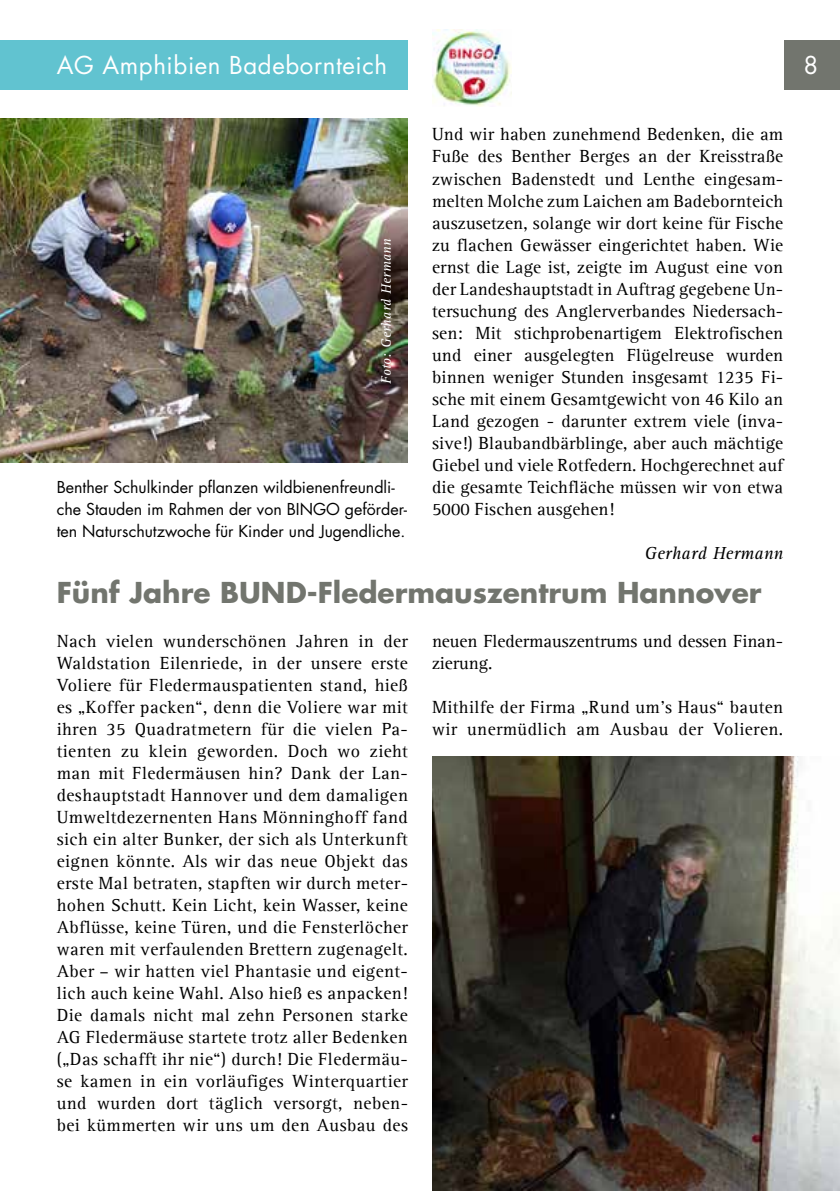
<style>
.page{position:relative;width:840px;height:1191px;background:#fff}
.page>*{position:absolute;margin:0;border:0;box-sizing:border-box;transform-origin:0 0}
.t1{font:700 28px "Futura CE";color:#72756e}
.t2{font:24px "Futura CE";letter-spacing:.025em;color:#fff}
.t3{font:18px/22px "Agfa Rotis Serif";letter-spacing:.025em;color:#000;text-align:justify}
.t4{font:18px/22px "Agfa Rotis Serif";color:#000}
.t5{font:italic 18px "Agfa Rotis Serif";letter-spacing:.01em;color:#000}
.t6{font:16px/22px "Futura CE";color:#000}
.t7{font:italic 14px "Agfa Rotis Serif";letter-spacing:.02em;color:#fff}
</style>
<div class="page">
<img style="left:0;top:118px;width:408px;height:345px">
<img style="left:432px;top:756px;width:407px;height:435px">
<div style="left:784px;top:40px;width:55px;height:49px;background:#72756e"></div>
<div style="left:0;top:40px;width:408px;height:49px;background:#61c3d0"></div>
<img style="left:432px;top:29px;width:79px;height:78px">
<h2 class="t2" style="left:57px;top:50px;width:332px">AG Amphibien Badebornteich</h2>
<h2 class="t2" style="left:803px;top:50px;width:16px">8</h2>
<p class="t3" style="left:432px;top:124px;width:352px">Und wir haben zunehmend Bedenken, die am Fuße des Benther Berges an der Kreisstraße zwischen Badenstedt und Lenthe eingesam&shy;melten Molche zum Laichen am Badebornteich auszusetzen, solange wir dort keine für Fische zu flachen Gewässer eingerichtet haben. Wie ernst die Lage ist, zeigte im August eine von der Landeshauptstadt in Auftrag gegebene Un&shy;tersuchung des Anglerverbandes Niedersach&shy;sen: Mit stichprobenartigem Elektrofischen und einer ausgelegten Flügelreuse wurden binnen weniger Stunden insgesamt 1235 Fi&shy;sche mit einem Gesamtgewicht von 46 Kilo an Land gezogen - darunter extrem viele (inva&shy;sive!) Blaubandbärblinge, aber auch mächtige Giebel und viele Rotfedern. Hochgerechnet auf die gesamte Teichfläche müssen wir von etwa 5000 Fischen ausgehen!</p>
<p class="t5" style="left:644px;top:542px;width:140px">Gerhard Hermann</p>
<h1 class="t1" style="left:57px;top:571px;width:705px">Fünf Jahre BUND-Fledermauszentrum Hannover</h1>
<p class="t3" style="left:57px;top:630px;width:352px">Nach vielen wunderschönen Jahren in der Waldstation Eilenriede, in der unsere erste Voliere für Fledermauspatienten stand, hieß es „Koffer packen“, denn die Voliere war mit ihren 35 Quadratmetern für die vielen Pa&shy;tienten zu klein geworden. Doch wo zieht man mit Fledermäusen hin? Dank der Lan&shy;deshauptstadt Hannover und dem damaligen Umweltdezernenten Hans Mönninghoff fand sich ein alter Bunker, der sich als Unterkunft eignen könnte. Als wir das neue Objekt das erste Mal betraten, stapften wir durch meter&shy;hohen Schutt. Kein Licht, kein Wasser, keine Abflüsse, keine Türen, und die Fensterlöcher waren mit verfaulenden Brettern zugenagelt.<br>Aber – wir hatten viel Phantasie und eigent&shy;lich auch keine Wahl. Also hieß es anpacken!<br>Die damals nicht mal zehn Personen starke AG Fledermäuse startete trotz aller Bedenken („Das schafft ihr nie“) durch! Die Fledermäu&shy;se kamen in ein vorläufiges Winterquartier und wurden dort täglich versorgt, neben&shy;bei kümmerten wir uns um den Ausbau des</p>
<p class="t4" style="left:432px;top:630px;width:352px">neuen Fledermauszentrums und dessen Finan&shy;zierung.</p>
<p class="t7" style="left:378px;top:384px;width:147px;rotate:-90deg">Foto: Gerhard Hermann</p>
<p class="t6" style="left:57px;top:476px;width:352px">Benther Schulkinder pflanzen wildbienenfreundli&shy;che Stauden im Rahmen der von BINGO geförder&shy;ten Naturschutzwoche für Kinder und Jugendliche.</p>
<p class="t3" style="left:432px;top:696px;width:352px">Mithilfe der Firma „Rund um’s Haus“ bauten wir unermüdlich am Ausbau der Volieren.</p>
</div>
